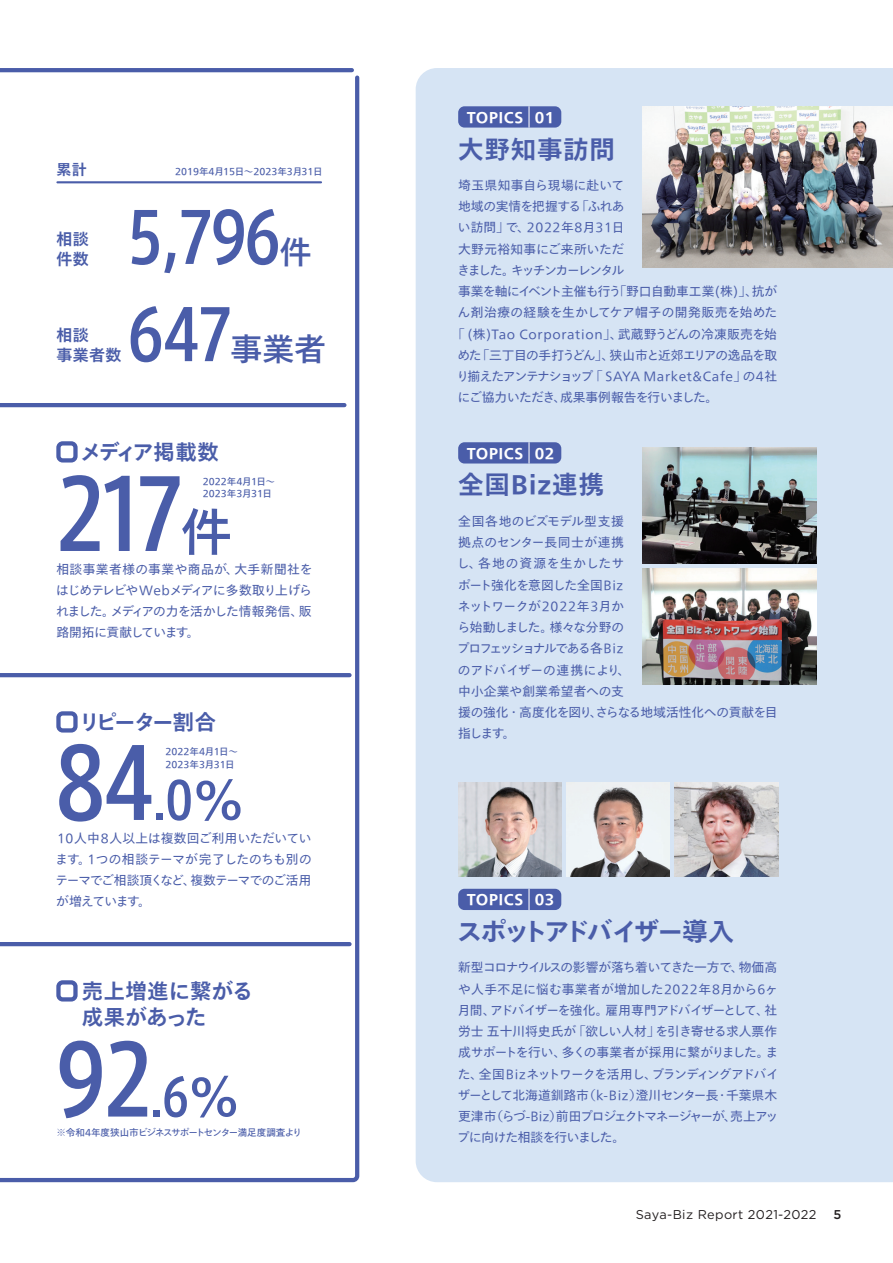
<style>
.page{position:relative;width:893px;height:1263px;background:#fff}
.page>*{position:absolute;margin:0;border:0;box-sizing:border-box;transform-origin:0 0}
.t1{font:500 95.7px "Axis Latin Cond Pro";color:#4a5da9}
.t2{font:500 69.15px "Axis Latin Cond Pro";color:#4a5da9}
.t3{font:500 51px "Axis Latin Cond Pro";color:#4a5da9}
.t4{font:500 51px "Tazugane Gothic Std N";color:#4a5da9}
.t5{font:700 25.5px "Tazugane Gothic Std N";letter-spacing:.03em;color:#4a5da9}
.t6{font:700 25.5px "Tazugane Gothic Std N";letter-spacing:-.085em;color:#4a5da9}
.t7{font:700 21.3px/25.5px "Tazugane Gothic Std N";letter-spacing:.015em;color:#4a5da9}
.t8{font:700 21.3px "Tazugane Gothic Std N";letter-spacing:-.075em;color:#4a5da9}
.t9{font:700 21.3px "Tazugane Gothic Std N";letter-spacing:-.105em;color:#4a5da9}
.t10{font:700 15.9px/20.2px "Tazugane Gothic Std N";letter-spacing:.03em;color:#4a5da9}
.t11{font:700 14.85px "Tazugane Gothic Std N";letter-spacing:.03em;color:#fff}
.t12{font:700 14.85px "Tazugane Gothic Std N";color:#4a5da9}
.t13{font:12.75px/21.3px "Tazugane Gothic Std N";letter-spacing:-.02em;color:#4a5da9;text-align:justify}
.t14{font:12.75px/21.3px "Tazugane Gothic Std N";letter-spacing:-.04em;color:#4a5da9}
.t15{font:12.75px "Tazugane Gothic Std N";letter-spacing:.015em;color:#4a5da9}
.t16{font:12.75px "Tazugane Gothic Std N";letter-spacing:-.05em;color:#4a5da9}
.t17{font:12.75px "Tazugane Gothic Std N";letter-spacing:-.055em;color:#4a5da9}
.t18{font:12.75px "Tazugane Gothic Std N";letter-spacing:.02em;color:#4a5da9}
.t19{font:12.75px "Gotham";letter-spacing:.03em;color:#231f20}
.t20{font:12.75px "Tazugane Gothic Std N";letter-spacing:.035em;color:#4a5da9}
.t21{font:500 12.75px "Gotham";color:#231f20}
.t22{font:9.6px/12.8px "Tazugane Gothic Std N";color:#4a5da9}
.t23{font:9.6px "Tazugane Gothic Std N";letter-spacing:-.07em;color:#4a5da9}
.s1{font-family:"Tazugane Gothic Std N";font-size:31.95px}
.s2{font-size:51px}
.s3{font-family:"Tazugane Gothic Std N";font-size:51px}
.s4{font-family:"Tazugane Gothic Std N"}
</style>
<div class="page">
<svg style="left:0;top:75px;width:360px;height:1108px"></svg>
<div style="left:416px;top:68px;width:477px;height:1114px;background:#d6e4f4"></div>
<hr style="left:0;top:403px;width:344px;height:4px;background:#4a5da9">
<hr style="left:0;top:673px;width:350px;height:4px;background:#4a5da9">
<hr style="left:0;top:942px;width:350px;height:4px;background:#4a5da9">
<div style="left:460px;top:891px;width:99px;height:17px;background:#4a5da9;border-radius:4px"></div>
<div style="left:458px;top:889px;width:103px;height:21px;border:4px solid #4a5da9;border-radius:4px"></div>
<hr style="left:528px;top:889px;width:2px;height:21px;background:#fff">
<div style="left:460px;top:108px;width:99px;height:17px;background:#4a5da9;border-radius:4px"></div>
<div style="left:458px;top:106px;width:103px;height:22px;border:4px solid #4a5da9;border-radius:4px"></div>
<hr style="left:528px;top:106px;width:2px;height:22px;background:#fff">
<div style="left:56px;top:441px;width:22px;height:21px;border:4px solid #4a5da9;border-radius:4px"></div>
<div style="left:56px;top:980px;width:22px;height:21px;border:4px solid #4a5da9;border-radius:4px"></div>
<hr style="left:57px;top:181px;width:264px;height:2px;background:#4a5da9">
<img style="left:642px;top:106px;width:251px;height:162px">
<img style="left:675px;top:782px;width:103px;height:94px">
<img style="left:458px;top:782px;width:104px;height:94px">
<img style="left:566px;top:782px;width:104px;height:94px">
<div style="left:460px;top:444px;width:99px;height:17px;background:#4a5da9;border-radius:4px"></div>
<div style="left:458px;top:442px;width:103px;height:21px;border:4px solid #4a5da9;border-radius:4px"></div>
<hr style="left:528px;top:442px;width:2px;height:21px;background:#fff">
<img style="left:642px;top:568px;width:174px;height:116px">
<img style="left:642px;top:448px;width:174px;height:116px">
<div style="left:56px;top:711px;width:22px;height:21px;border:4px solid #4a5da9;border-radius:4px"></div>
<p class="t12" style="left:56px;top:159px;width:32px">累計</p>
<p class="t22" style="left:175px;top:166px;width:149px">2019年4月15日～2023年3月31日</p>
<p class="t10" style="left:56px;top:231px;width:34px">相談件数</p>
<h2 class="t2" style="left:129px;top:195px;width:185px">5,796<span class="s1">件</span></h2>
<p class="t10" style="left:56px;top:326px;width:67px">相談<br>事業者数</p>
<h2 class="t2" style="left:129px;top:292px;width:199px">647<span class="s1">事業者</span></h2>
<h3 class="t8" style="left:81px;top:437px;width:140px">メディア掲載数</h3>
<h1 class="t1" style="left:56px;top:455px;width:126px">217</h1>
<p class="t20" style="left:56px;top:560px;width:258px">相談事業者様の事業や商品が、大手新聞社を</p>
<p class="t22" style="left:203px;top:475px;width:74px">2022年4月1日～<br>2023年3月31日</p>
<h3 class="t4" style="left:181px;top:496px;width:53px">件</h3>
<p class="t13" style="left:56px;top:580px;width:258px">はじめテレビやWebメディアに多数取り上げられました。メディアの力を活かした情報発信、販路開拓に貢献しています。</p>
<h3 class="t9" style="left:79px;top:707px;width:139px">リピーター割合</h3>
<h1 class="t1" style="left:56px;top:724px;width:189px">84<span class="s2">.0</span><span class="s3">%</span></h1>
<p class="t22" style="left:166px;top:746px;width:74px">2022年4月1日～<br>2023年3月31日</p>
<p class="t13" style="left:55px;top:828px;width:258px">10人中8人以上は複数回ご利用いただいています。1つの相談テーマが完了したのちも別のテーマでご相談頂くなど、複数テーマでのご活用が増えています。</p>
<h3 class="t7" style="left:82px;top:980px;width:173px">売上増進に繋がる成果があった</h3>
<h1 class="t1" style="left:56px;top:1021px;width:96px">92</h1>
<p class="t23" style="left:56px;top:1126px;width:247px">※令和4年度狭山市ビジネスサポートセンター満足度調査より</p>
<h3 class="t3" style="left:151px;top:1065px;width:90px">.6<span class="s4">%</span></h3>
<p class="t11" style="left:467px;top:107px;width:89px">TOPICS 01</p>
<h3 class="t5" style="left:458px;top:131px;width:158px">大野知事訪問</h3>
<p class="t13" style="left:457px;top:175px;width:169px">埼玉県知事自ら現場に赴いて地域の実情を把握する「ふれあい訪問」で、2022年8月31日大野元裕知事にご来所いただきました。キッチンカーレンタル</p>
<p class="t16" style="left:458px;top:283px;width:320px">事業を軸にイベント主催も行う「野口自動車工業(株)」、抗が</p>
<p class="t18" style="left:457px;top:304px;width:321px">ん剤治療の経験を生かしてケア帽子の開発販売を始めた</p>
<p class="t15" style="left:452px;top:325px;width:327px">「 (株)Tao Corporation」、武蔵野うどんの冷凍販売を始</p>
<p class="t17" style="left:458px;top:346px;width:321px">めた「三丁目の手打うどん」、狭山市と近郊エリアの逸品を取</p>
<p class="t14" style="left:456px;top:366px;width:322px">り揃えたアンテナショップ「 SAYA Market&amp;Cafe」の4社</p>
<p class="t13" style="left:458px;top:388px;width:262px">にご協力いただき、成果事例報告を行いました。</p>
<p class="t11" style="left:467px;top:443px;width:89px">TOPICS 02</p>
<h3 class="t5" style="left:458px;top:467px;width:147px">全国Biz連携</h3>
<p class="t13" style="left:457px;top:511px;width:175px;text-align:left">全国各地のビズモデル型支援拠点のセンター長同士が連携し、各地の資源を生かしたサポート強化を意図した全国Bizネットワークが2022年3月から始動しました。様々な分野のプロフェッショナルである各B izのアドバイザーの連携により、中小企業や創業希望者への支</p>
<p class="t13" style="left:458px;top:702px;width:321px">援の強化・高度化を図り、さらなる地域活性化への貢献を目指します。</p>
<p class="t11" style="left:467px;top:889px;width:89px">TOPICS 03</p>
<h3 class="t6" style="left:457px;top:914px;width:279px">スポットアドバイザー導入</h3>
<p class="t14" style="left:457px;top:957px;width:323px">新型コロナウイルスの影響が落ち着いてきた一方で、物価高や人手不足に悩む事業者が増加した2022年8月から6ヶ月間、アドバイザーを強化。雇用専門アドバイザーとして、社労士 五十川将史氏が「欲しい人材」を引き寄せる求人票作成サポートを行い、多くの事業者が採用に繋がりました。また、全国Bizネットワークを活用し、ブランディングアドバイザーとして北海道釧路市（k-Biz）澄川センター長・千葉県木更津市（らづ-Biz）前田プロジェクトマネージャーが、売上アップに向けた相談を行いました。</p>
<p class="t19" style="left:636px;top:1206px;width:182px">Saya-Biz Report 2021-2022</p>
<p class="t21" style="left:833px;top:1206px;width:9px">5</p>
</div>
